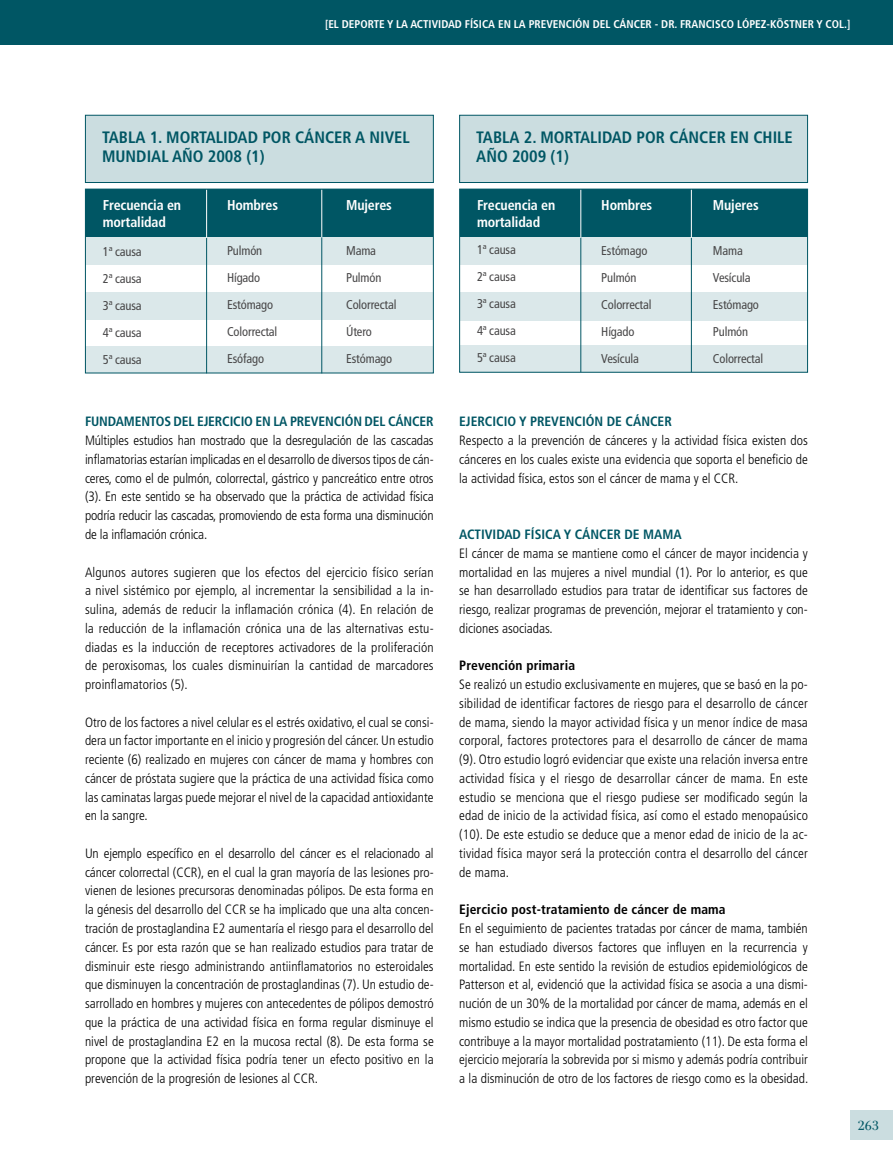
<style>
.page{position:relative;width:893px;height:1170px;background:#fff}
.page>*{position:absolute;margin:0;border:0;box-sizing:border-box;transform-origin:0 0}
.t1{font:19.5px "Filosofia Grand Caps";color:#005664;scale:1.1 1}
.t2{font:700 condensed 16.5px "Frutiger";color:#005664}
.t3{font:700 condensed 14.25px/17.1px "Frutiger";letter-spacing:-.01em;color:#fff}
.t4{font:300 condensed 13.5px/18.8px "Frutiger";color:#000;text-align:justify}
.t5{font:700 condensed 13.5px "Frutiger";color:#005664}
.t6{font:700 condensed 13.5px "Frutiger";letter-spacing:.01em;color:#000}
.t7{font:condensed 12.75px/27px "Frutiger";letter-spacing:-.01em;color:#474647}
.t8{font:700 condensed 11.25px "Frutiger";color:#fff}
</style>
<div class="page">
<div style="left:850px;top:1110px;width:43px;height:30px;background:#cbdde0"></div>
<div style="left:0;top:0;width:893px;height:44px;background:#005664"></div>
<div style="left:85px;top:237px;width:348px;height:27px;background:#dbe8ea"></div>
<div style="left:85px;top:292px;width:348px;height:27px;background:#dbe8ea"></div>
<div style="left:85px;top:346px;width:348px;height:27px;background:#dbe8ea"></div>
<div style="left:85px;top:189px;width:348px;height:48px;background:#005664"></div>
<div style="left:85px;top:189px;width:349px;height:184px;border:1px solid #005664"></div>
<hr style="left:206px;top:237px;width:1px;height:136px;background:#005664">
<hr style="left:206px;top:190px;width:1px;height:48px;background:#fff">
<hr style="left:321px;top:237px;width:1px;height:136px;background:#005664">
<hr style="left:321px;top:190px;width:1px;height:47px;background:#fff">
<div style="left:85px;top:115px;width:349px;height:68px;background:#cbdde0;border:1px solid #005664"></div>
<div style="left:460px;top:230px;width:347px;height:35px;background:#dbe8ea"></div>
<div style="left:460px;top:292px;width:347px;height:28px;background:#dbe8ea"></div>
<div style="left:460px;top:346px;width:347px;height:26px;background:#dbe8ea"></div>
<div style="left:460px;top:189px;width:347px;height:48px;background:#005664"></div>
<div style="left:459px;top:189px;width:349px;height:183px;border:1px solid #005664"></div>
<hr style="left:580px;top:236px;width:1px;height:136px;background:#005664">
<hr style="left:580px;top:190px;width:1px;height:48px;background:#fff">
<hr style="left:691px;top:238px;width:1px;height:134px;background:#005664">
<hr style="left:691px;top:190px;width:1px;height:47px;background:#fff">
<div style="left:459px;top:115px;width:349px;height:68px;background:#cbdde0;border:1px solid #005664"></div>
<p class="t8" style="left:325px;top:17px;width:43px">[EL DEPORTE</p>
<p class="t8" style="left:387px;top:17px;width:37px">Y LA ACTIVID</p>
<p class="t8" style="left:448px;top:17px;width:94px">AD FÍSICA EN LA PREVENCIÓN</p>
<p class="t8" style="left:593px;top:17px;width:7px">DEL</p>
<p class="t8" style="left:613px;top:17px;width:21px">CÁNCER</p>
<p class="t8" style="left:655px;top:17px;width:51px">- DR. FRANCISCO</p>
<p class="t8" style="left:737px;top:17px;width:54px">LÓPEZ-KÖSTNER</p>
<p class="t8" style="left:816px;top:17px;width:35px">Y COL.]</p>
<p class="t2" style="left:102px;top:127px;width:223px">TABLA 1. MORTALIDAD POR CÁNCER</p>
<p class="t2" style="left:355px;top:127px;width:24px">A NIVEL</p>
<p class="t2" style="left:102px;top:147px;width:11px">MUNDI</p>
<p class="t2" style="left:151px;top:147px;width:115px">AL AÑO 2008 (1)</p>
<p class="t3" style="left:103px;top:197px;width:80px">FRECUENCIA EN<br>MORTALIDAD</p>
<p class="t7" style="left:103px;top:238px;width:40px;text-align:justify">1ª causa 2ª causa 3ª causa 4ª causa 5ª causa</p>
<p class="t3" style="left:227px;top:197px;width:53px">HOMBRES</p>
<p class="t7" style="left:227px;top:237px;width:52px">Pulmón<br>Hígado<br>Estómago<br>Colorrectal<br>Esófago</p>
<p class="t3" style="left:346px;top:197px;width:47px">MUJERES</p>
<p class="t7" style="left:346px;top:237px;width:52px">Mama<br>Pulmón<br>Colorrectal<br>Útero<br>Estómago</p>
<p class="t5" style="left:85px;top:413px;width:9px">FUND</p>
<p class="t5" style="left:116px;top:413px;width:17px">AMENTOS</p>
<p class="t5" style="left:174px;top:413px;width:8px">DEL</p>
<p class="t5" style="left:197px;top:413px;width:19px">EJERCICIO</p>
<p class="t5" style="left:256px;top:413px;width:50px">EN LA PREVENCIÓN</p>
<p class="t5" style="left:365px;top:413px;width:8px">DEL</p>
<p class="t5" style="left:388px;top:413px;width:24px">CÁNCER</p>
<p class="t4" style="left:85px;top:431px;width:350px">Múltiples estudios han mostrado que la desregulación de las cascadas inflamatorias estarían implicadas en el desarrollo de diversos tipos de cán&shy;ceres, como el de pulmón, colorrectal, gástrico y pancreático entre otros (3). En este sentido se ha observado que la práctica de actividad física podría reducir las cascadas, promoviendo de esta forma una disminución de la inflamación crónica.</p>
<p class="t4" style="left:85px;top:562px;width:350px">Algunos autores sugieren que los efectos del ejercicio físico serían a nivel sistémico por ejemplo, al incrementar la sensibilidad a la in&shy;sulina, además de reducir la inflamación crónica (4). En relación de la reducción de la inflamación crónica una de las alternativas estu&shy;diadas es la inducción de receptores activadores de la proliferación de peroxisomas, los cuales disminuirían la cantidad de marcadores proinflamatorios (5).</p>
<p class="t4" style="left:85px;top:712px;width:350px">Otro de los factores a nivel celular es el estrés oxidativo, el cual se consi&shy;dera un factor importante en el inicio y progresión del cáncer. Un estudio reciente (6) realizado en mujeres con cáncer de mama y hombres con cáncer de próstata sugiere que la práctica de una actividad física como las caminatas largas puede mejorar el nivel de la capacidad antioxidante en la sangre.</p>
<p class="t4" style="left:85px;top:844px;width:350px">Un ejemplo específico en el desarrollo del cáncer es el relacionado al cáncer colorrectal (CCR), en el cual la gran mayoría de las lesiones pro&shy;vienen de lesiones precursoras denominadas pólipos. De esta forma en la génesis del desarrollo del CCR se ha implicado que una alta concen&shy;tración de prostaglandina E2 aumentaría el riesgo para el desarrollo del cáncer. Es por esta razón que se han realizado estudios para tratar de disminuir este riesgo administrando antiinflamatorios no esteroidales que disminuyen la concentración de prostaglandinas (7). Un estudio de&shy;sarrollado en hombres y mujeres con antecedentes de pólipos demostró que la práctica de una actividad física en forma regular disminuye el nivel de prostaglandina E2 en la mucosa rectal (8). De esta forma se propone que la actividad física podría tener un efecto positivo en la prevención de la progresión de lesiones al CCR.</p>
<p class="t2" style="left:476px;top:127px;width:223px">TABLA 2. MORTALIDAD POR CÁNCER</p>
<p class="t2" style="left:730px;top:127px;width:41px">EN CHILE</p>
<p class="t2" style="left:476px;top:147px;width:94px">AÑO 2009 (1)</p>
<p class="t3" style="left:477px;top:197px;width:80px">FRECUENCIA EN<br>MORTALIDAD</p>
<p class="t7" style="left:477px;top:236px;width:40px;text-align:justify">1ª causa 2ª causa 3ª causa 4ª causa 5ª causa</p>
<p class="t3" style="left:601px;top:197px;width:53px">HOMBRES</p>
<p class="t7" style="left:601px;top:237px;width:52px">Estómago<br>Pulmón<br>Colorrectal<br>Hígado<br>Vesícula</p>
<p class="t3" style="left:713px;top:197px;width:47px">MUJERES</p>
<p class="t7" style="left:713px;top:237px;width:52px">Mama<br>Vesícula<br>Estómago<br>Pulmón<br>Colorrectal</p>
<p class="t5" style="left:459px;top:414px;width:19px">EJERCICIO</p>
<p class="t5" style="left:519px;top:414px;width:27px">Y PREVENCIÓN</p>
<p class="t5" style="left:607px;top:414px;width:43px">DE CÁNCER</p>
<p class="t4" style="left:459px;top:431px;width:350px">Respecto a la prevención de cánceres y la actividad física existen dos cánceres en los cuales existe una evidencia que soporta el beneficio de la actividad física, estos son el cáncer de mama y el CCR.</p>
<p class="t5" style="left:459px;top:526px;width:8px">ACTIVID</p>
<p class="t5" style="left:504px;top:526px;width:95px">AD FÍSICA Y CÁNCER</p>
<p class="t5" style="left:624px;top:526px;width:59px">DE MAMA</p>
<p class="t4" style="left:459px;top:544px;width:350px">El cáncer de mama se mantiene como el cáncer de mayor incidencia y mortalidad en las mujeres a nivel mundial (1). Por lo anterior, es que se han desarrollado estudios para tratar de identificar sus factores de riesgo, realizar programas de prevención, mejorar el tratamiento y con&shy;diciones asociadas.</p>
<p class="t6" style="left:459px;top:657px;width:117px">PREVENCIÓN PRIMARIA</p>
<p class="t4" style="left:459px;top:675px;width:350px">Se realizó un estudio exclusivamente en mujeres, que se basó en la po&shy;sibilidad de identificar factores de riesgo para el desarrollo de cáncer de mama, siendo la mayor actividad física y un menor índice de masa corporal, factores protectores para el desarrollo de cáncer de mama (9). Otro estudio logró evidenciar que existe una relación inversa entre actividad física y el riesgo de desarrollar cáncer de mama. En este estudio se menciona que el riesgo pudiese ser modificado según la edad de inicio de la actividad física, así como el estado menopaúsico (10). De este estudio se deduce que a menor edad de inicio de la ac&shy;tividad física mayor será la protección contra el desarrollo del cáncer de mama.</p>
<p class="t6" style="left:459px;top:901px;width:268px">EJERCICIO POST-TRATAMIENTO DE CÁNCER DE MAMA</p>
<p class="t4" style="left:459px;top:919px;width:351px">En el seguimiento de pacientes tratadas por cáncer de mama, también se han estudiado diversos factores que influyen en la recurrencia y mortalidad. En este sentido la revisión de estudios epidemiológicos de Patterson et al, evidenció que la actividad física se asocia a una dismi&shy;nución de un 30% de la mortalidad por cáncer de mama, además en el mismo estudio se indica que la presencia de obesidad es otro factor que contribuye a la mayor mortalidad postratamiento (11). De esta forma el ejercicio mejoraría la sobrevida por si mismo y además podría contribuir a la disminución de otro de los factores de riesgo como es la obesidad.</p>
<h1 class="t1" style="left:857px;top:1113px;width:22px">263</h1>
</div>
